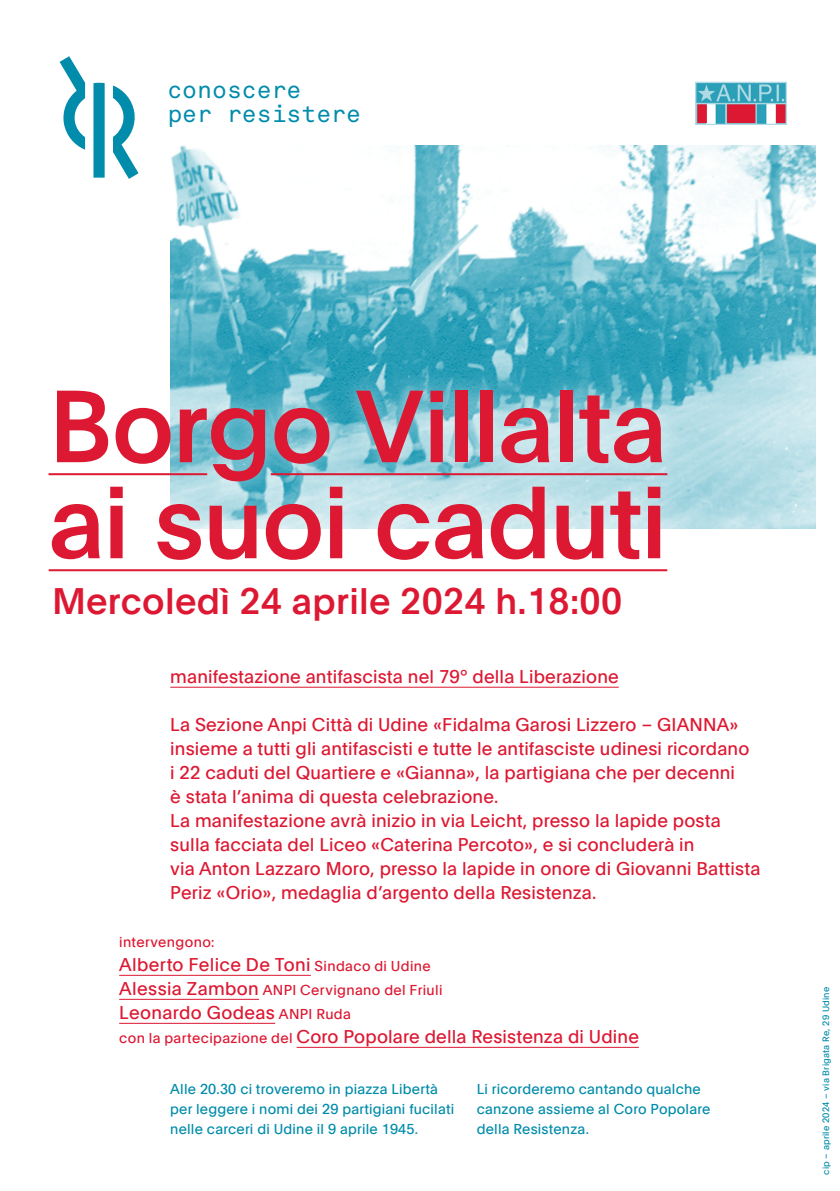
<style>
.page{position:relative;width:840px;height:1191px;background:#fff}
.page>*{position:absolute;margin:0;border:0;box-sizing:border-box;transform-origin:0 0}
.t1{font:500 100px/96px "Plain";letter-spacing:-.015em;color:#dd1832}
.t2{font:500 36px "Plain";letter-spacing:.01em;color:#dd1832}
.t3{font:24px/24px "Akkurat Mono";color:#008caa}
.t4{font:18px/24px "Plain";letter-spacing:.01em;color:#dd1832}
.t5{font:14px/20px "Plain";letter-spacing:.015em;color:#008caa}
.t6{font:14px "Plain";letter-spacing:.03em;color:#dd1832}
.t7{font:9px "Plain";letter-spacing:.025em;color:#008caa}
.s1{font-size:14px}
.s2{font-size:18px}
</style>
<div class="page">
<img style="left:170px;top:145px;width:644px;height:383px">
<img style="left:695px;top:82px;width:91px;height:42px">
<hr style="left:170px;top:686px;width:448px;height:1px;background:#dd1832">
<hr style="left:119px;top:974px;width:191px;height:1px;background:#dd1832">
<hr style="left:119px;top:998px;width:140px;height:1px;background:#dd1832">
<hr style="left:119px;top:1022px;width:156px;height:1px;background:#dd1832">
<hr style="left:296px;top:1046px;width:342px;height:1px;background:#dd1832">
<svg style="left:93px;top:83px;width:12px;height:95px"></svg>
<svg style="left:60px;top:56px;width:25px;height:94px"></svg>
<svg style="left:113px;top:85px;width:25px;height:94px"></svg>
<div style="left:31px;top:369px;width:653px;height:271px;background:#fff;opacity:.6"></div>
<hr style="left:48px;top:473px;width:159px;height:2px;background:#dd1832">
<hr style="left:271px;top:473px;width:396px;height:2px;background:#dd1832">
<hr style="left:49px;top:569px;width:618px;height:2px;background:#dd1832">
<div style="left:775px;top:104px;width:10px;height:19px;background:#dd1832;border:2px solid #dd1832"></div>
<div style="left:696px;top:104px;width:10px;height:19px;background:#dd1832;border:2px solid #dd1832"></div>
<div style="left:726px;top:104px;width:29px;height:19px;background:#dd1832;border:2px solid #dd1832"></div>
<h3 class="t3" style="left:167px;top:78px;width:195px">conoscere<br>per resistere</h3>
<h1 class="t1" style="left:48px;top:374px;width:620px">Borgo Villalta ai suoi caduti</h1>
<h2 class="t2" style="left:52px;top:575px;width:571px">Mercoledì 24 aprile 2024 h.18:00</h2>
<p class="t4" style="left:170px;top:664px;width:450px">manifestazione antifascista nel 79° della Liberazione</p>
<p class="t4" style="left:170px;top:712px;width:591px">La Sezione Anpi Città di Udine «Fidalma Garosi Lizzero – GIANNA» insieme a tutti gli antifascisti e tutte le antifasciste udinesi ricordano<br>i 22 caduti del Quartiere e «Gianna», la partigiana che per decenni<br>è stata l’anima di questa celebrazione.<br>La manifestazione avrà inizio in via Leicht, presso la lapide posta sulla facciata del Liceo «Caterina Percoto», e si concluderà in<br>via Anton Lazzaro Moro, presso la lapide in onore di Giovanni Battista Periz «Orio», medaglia d’argento della Resistenza.</p>
<p class="t6" style="left:119px;top:932px;width:97px">intervengono:</p>
<p class="t4" style="left:119px;top:952px;width:313px">Alberto Felice De Toni <span class="s1">Sindaco di Udine</span></p>
<p class="t6" style="left:119px;top:980px;width:324px"><span class="s2">Alessia Zambon</span> ANPI Cervignano del Friuli</p>
<p class="t4" style="left:119px;top:1000px;width:521px">Leonardo Godeas <span class="s1">ANPI Ruda<br>con la partecipazione del</span> Coro Popolare della Resistenza di Udine</p>
<p class="t5" style="left:170px;top:1078px;width:285px">Alle 20.30 ci troveremo in piazza Libertà per leggere i nomi dei 29 partigiani fucilati nelle carceri di Udine il 9 aprile 1945.</p>
<p class="t5" style="left:476px;top:1078px;width:235px">Li ricorderemo cantando qualche canzone assieme al Coro Popolare della Resistenza.</p>
<p class="t7" style="left:819px;top:1174px;width:189px;rotate:-90deg">cip – aprile 2024 – via Brigata Re, 29 Udine</p>
</div>
